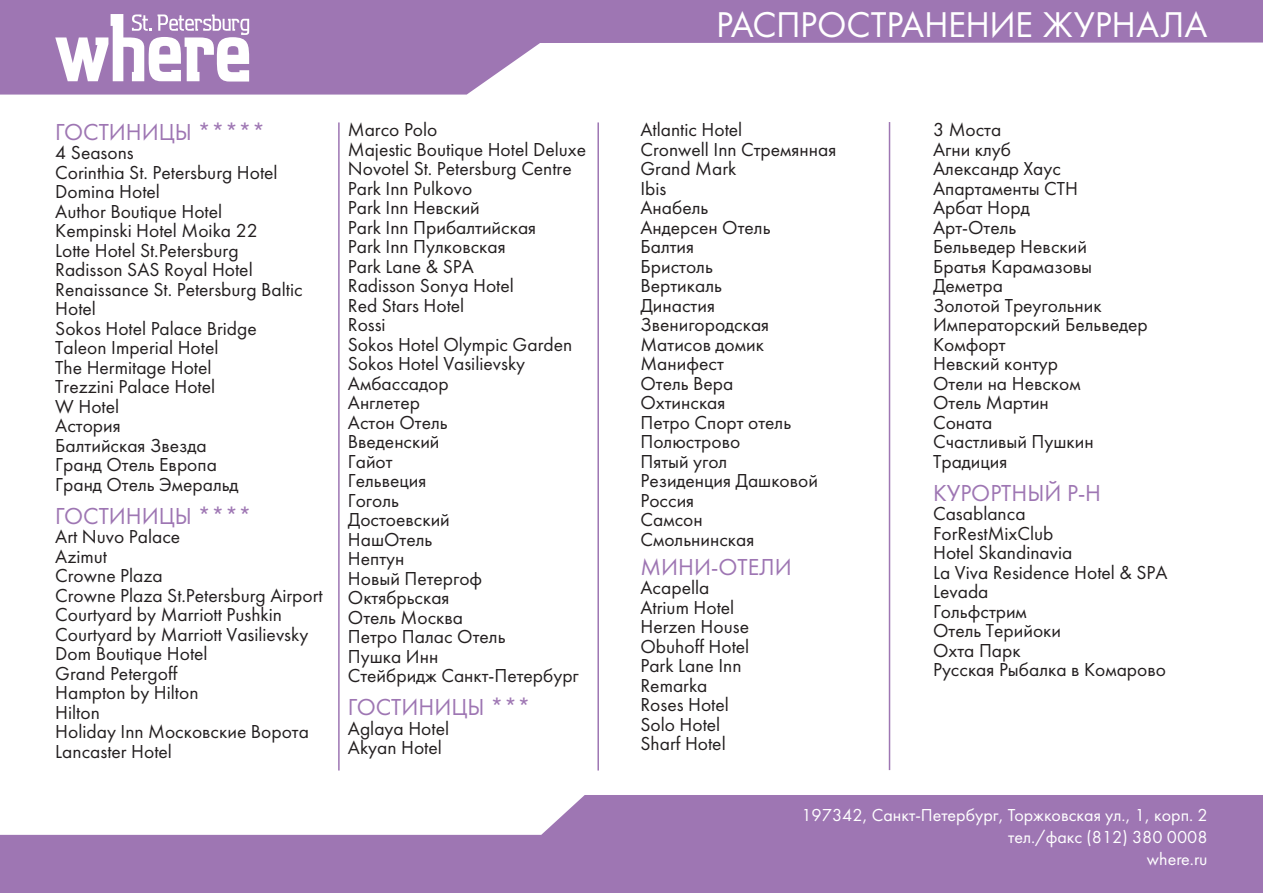
<style>
.page{position:relative;width:1263px;height:893px;background:#fff}
.page>*{position:absolute;margin:0;border:0;box-sizing:border-box;transform-origin:0 0}
.t1{font:37.2px "Futura";letter-spacing:-.005em;color:#fff}
.t2{font:24px "Futura";color:#9e76b3}
.t3{font:19.5px "Futura";color:#231f20}
.t4{font:18px "Futura";color:#fff}
</style>
<div class="page">
<svg style="left:0;top:795px;width:1263px;height:98px;fill:#9e76b3"></svg>
<svg style="left:0;top:0;width:1263px;height:95px;fill:#9e76b3"></svg>
<svg style="left:55px;top:14px;width:194px;height:68px"></svg>
<hr style="left:338px;top:122px;width:2px;height:648px;background:#9e76b3">
<hr style="left:597px;top:122px;width:2px;height:648px;background:#9e76b3">
<hr style="left:889px;top:122px;width:1px;height:648px;background:#9e76b3">
<p class="t2" style="left:55px;top:117px;width:212px">ГОСТИНИЦЫ *****</p>
<p class="t3" style="left:55px;top:141px;width:80px">4 Seasons</p>
<p class="t3" style="left:55px;top:160px;width:224px">Corinthia St. Petersburg Hotel</p>
<p class="t3" style="left:55px;top:180px;width:106px">Domina Hotel</p>
<p class="t3" style="left:55px;top:199px;width:168px">Author Boutique Hotel</p>
<p class="t3" style="left:55px;top:219px;width:204px">Kempinski Hotel Moika 22</p>
<p class="t3" style="left:55px;top:238px;width:185px">Lotte Hotel St.Petersburg</p>
<p class="t3" style="left:55px;top:258px;width:199px">Radisson SAS Royal Hotel</p>
<p class="t3" style="left:55px;top:277px;width:249px">Renaissance St. Petersburg Baltic</p>
<p class="t3" style="left:55px;top:297px;width:42px">Hotel</p>
<p class="t3" style="left:55px;top:316px;width:203px">Sokos Hotel Palace Bridge</p>
<p class="t3" style="left:55px;top:336px;width:165px">Taleon Imperial Hotel</p>
<p class="t3" style="left:55px;top:355px;width:158px">The Hermitage Hotel</p>
<p class="t3" style="left:55px;top:375px;width:161px">Trezzini Palace Hotel</p>
<p class="t3" style="left:55px;top:394px;width:65px">W Hotel</p>
<p class="t3" style="left:55px;top:414px;width:67px">Астория</p>
<p class="t3" style="left:55px;top:433px;width:153px">Балтийская Звезда</p>
<p class="t3" style="left:55px;top:453px;width:163px">Гранд Отель Европа</p>
<p class="t3" style="left:55px;top:472px;width:185px">Гранд Отель Эмеральд</p>
<p class="t2" style="left:55px;top:501px;width:198px">ГОСТИНИЦЫ ****</p>
<p class="t3" style="left:55px;top:525px;width:127px">Art Nuvo Palace</p>
<p class="t3" style="left:55px;top:545px;width:53px">Azimut</p>
<p class="t3" style="left:55px;top:564px;width:109px">Crowne Plaza</p>
<p class="t3" style="left:55px;top:584px;width:269px">Crowne Plaza St.Petersburg Airport</p>
<p class="t3" style="left:55px;top:603px;width:228px">Courtyard by Marriott Pushkin</p>
<p class="t3" style="left:55px;top:623px;width:255px">Courtyard by Marriott Vasilievsky</p>
<p class="t3" style="left:55px;top:642px;width:154px">Dom Boutique Hotel</p>
<p class="t3" style="left:55px;top:662px;width:124px">Grand Petergoff</p>
<p class="t3" style="left:55px;top:681px;width:145px">Hampton by Hilton</p>
<p class="t3" style="left:55px;top:701px;width:46px">Hilton</p>
<p class="t3" style="left:55px;top:720px;width:255px">Holiday Inn Московские Ворота</p>
<p class="t3" style="left:55px;top:740px;width:118px">Lancaster Hotel</p>
<p class="t3" style="left:348px;top:118px;width:91px">Marco Polo</p>
<p class="t3" style="left:348px;top:138px;width:240px">Majestic Boutique Hotel Deluxe</p>
<p class="t3" style="left:348px;top:157px;width:225px">Novotel St. Petersburg Centre</p>
<p class="t3" style="left:348px;top:177px;width:126px">Park Inn Pulkovo</p>
<p class="t3" style="left:348px;top:196px;width:133px">Park Inn Невский</p>
<p class="t3" style="left:348px;top:216px;width:190px">Park Inn Прибалтийская</p>
<p class="t3" style="left:348px;top:235px;width:159px">Park Inn Пулковская</p>
<p class="t3" style="left:348px;top:255px;width:128px">Park Lane &amp; SPA</p>
<p class="t3" style="left:348px;top:274px;width:168px">Radisson Sonya Hotel</p>
<p class="t3" style="left:348px;top:294px;width:118px">Red Stars Hotel</p>
<p class="t3" style="left:348px;top:313px;width:39px">Rossi</p>
<p class="t3" style="left:348px;top:333px;width:226px">Sokos Hotel Olympic Garden</p>
<p class="t3" style="left:348px;top:352px;width:179px">Sokos Hotel Vasilievsky</p>
<p class="t3" style="left:348px;top:372px;width:102px">Амбассадор</p>
<p class="t3" style="left:348px;top:391px;width:74px">Англетер</p>
<p class="t3" style="left:348px;top:411px;width:101px">Астон Отель</p>
<p class="t3" style="left:348px;top:430px;width:93px">Введенский</p>
<p class="t3" style="left:348px;top:450px;width:46px">Гайот</p>
<p class="t3" style="left:348px;top:469px;width:80px">Гельвеция</p>
<p class="t3" style="left:348px;top:489px;width:53px">Гоголь</p>
<p class="t3" style="left:348px;top:508px;width:103px">Достоевский</p>
<p class="t3" style="left:348px;top:528px;width:86px">НашОтель</p>
<p class="t3" style="left:348px;top:547px;width:58px">Нептун</p>
<p class="t3" style="left:348px;top:567px;width:136px">Новый Петергоф</p>
<p class="t3" style="left:348px;top:586px;width:103px">Октябрьская</p>
<p class="t3" style="left:348px;top:606px;width:117px">Отель Москва</p>
<p class="t3" style="left:348px;top:625px;width:159px">Петро Палас Отель</p>
<p class="t3" style="left:348px;top:645px;width:92px">Пушка Инн</p>
<p class="t3" style="left:348px;top:664px;width:232px">Стейбридж Санкт-Петербург</p>
<p class="t2" style="left:348px;top:693px;width:185px">ГОСТИНИЦЫ ***</p>
<p class="t3" style="left:348px;top:717px;width:103px">Aglaya Hotel</p>
<p class="t3" style="left:348px;top:736px;width:96px">Akyan Hotel</p>
<p class="t1" style="left:716px;top:2px;width:493px">РАСПРОСТРАНЕНИЕ ЖУРНАЛА</p>
<p class="t3" style="left:640px;top:118px;width:103px">Atlantic Hotel</p>
<p class="t3" style="left:640px;top:138px;width:197px">Cronwell Inn Стремянная</p>
<p class="t3" style="left:640px;top:157px;width:97px">Grand Mark</p>
<p class="t3" style="left:640px;top:177px;width:27px">Ibis</p>
<p class="t3" style="left:640px;top:196px;width:69px">Анабель</p>
<p class="t3" style="left:640px;top:216px;width:131px">Андерсен Отель</p>
<p class="t3" style="left:640px;top:235px;width:55px">Балтия</p>
<p class="t3" style="left:640px;top:255px;width:74px">Бристоль</p>
<p class="t3" style="left:640px;top:274px;width:83px">Вертикаль</p>
<p class="t3" style="left:640px;top:294px;width:76px">Династия</p>
<p class="t3" style="left:640px;top:313px;width:130px">Звенигородская</p>
<p class="t3" style="left:640px;top:333px;width:125px">Матисов домик</p>
<p class="t3" style="left:640px;top:352px;width:85px">Манифест</p>
<p class="t3" style="left:640px;top:372px;width:94px">Отель Вера</p>
<p class="t3" style="left:640px;top:391px;width:86px">Охтинская</p>
<p class="t3" style="left:640px;top:411px;width:152px">Петро Спорт отель</p>
<p class="t3" style="left:640px;top:430px;width:101px">Полюстрово</p>
<p class="t3" style="left:640px;top:450px;width:88px">Пятый угол</p>
<p class="t3" style="left:640px;top:469px;width:179px">Резиденция Дашковой</p>
<p class="t3" style="left:640px;top:489px;width:55px">Россия</p>
<p class="t3" style="left:640px;top:508px;width:64px">Самсон</p>
<p class="t3" style="left:640px;top:528px;width:115px">Смольнинская</p>
<p class="t2" style="left:640px;top:552px;width:153px">МИНИ-ОТЕЛИ</p>
<p class="t3" style="left:640px;top:576px;width:70px">Acapella</p>
<p class="t3" style="left:640px;top:595px;width:95px">Atrium Hotel</p>
<p class="t3" style="left:640px;top:615px;width:110px">Herzen House</p>
<p class="t3" style="left:640px;top:634px;width:110px">Obuhoff Hotel</p>
<p class="t3" style="left:640px;top:654px;width:103px">Park Lane Inn</p>
<p class="t3" style="left:640px;top:673px;width:69px">Remarka</p>
<p class="t3" style="left:640px;top:693px;width:90px">Roses Hotel</p>
<p class="t3" style="left:640px;top:712px;width:81px">Solo Hotel</p>
<p class="t3" style="left:640px;top:732px;width:87px">Sharf Hotel</p>
<p class="t3" style="left:933px;top:118px;width:70px">3 Моста</p>
<p class="t3" style="left:933px;top:138px;width:79px">Агни клуб</p>
<p class="t3" style="left:933px;top:157px;width:129px">Александр Хаус</p>
<p class="t3" style="left:933px;top:177px;width:146px">Апартаменты СТН</p>
<p class="t3" style="left:933px;top:196px;width:98px">Арбат Норд</p>
<p class="t3" style="left:933px;top:216px;width:85px">Арт-Отель</p>
<p class="t3" style="left:933px;top:235px;width:155px">Бельведер Невский</p>
<p class="t3" style="left:933px;top:255px;width:161px">Братья Карамазовы</p>
<p class="t3" style="left:933px;top:274px;width:71px">Деметра</p>
<p class="t3" style="left:933px;top:294px;width:170px">Золотой Треугольник</p>
<p class="t3" style="left:933px;top:313px;width:216px">Императорский Бельведер</p>
<p class="t3" style="left:933px;top:333px;width:74px">Комфорт</p>
<p class="t3" style="left:933px;top:352px;width:126px">Невский контур</p>
<p class="t3" style="left:933px;top:372px;width:149px">Отели на Невском</p>
<p class="t3" style="left:933px;top:391px;width:117px">Отель Мартин</p>
<p class="t3" style="left:933px;top:411px;width:61px">Соната</p>
<p class="t3" style="left:933px;top:430px;width:162px">Счастливый Пушкин</p>
<p class="t3" style="left:933px;top:450px;width:76px">Традиция</p>
<p class="t2" style="left:933px;top:479px;width:170px">КУРОРТНЫЙ Р-Н</p>
<p class="t3" style="left:933px;top:502px;width:94px">Casablanca</p>
<p class="t3" style="left:933px;top:522px;width:122px">ForRestMixClub</p>
<p class="t3" style="left:933px;top:541px;width:141px">Hotel Skandinavia</p>
<p class="t3" style="left:933px;top:561px;width:236px">La Viva Residence Hotel &amp; SPA</p>
<p class="t3" style="left:933px;top:580px;width:57px">Levada</p>
<p class="t3" style="left:933px;top:600px;width:95px">Гольфстрим</p>
<p class="t3" style="left:933px;top:619px;width:129px">Отель Терийоки</p>
<p class="t3" style="left:933px;top:639px;width:89px">Охта Парк</p>
<p class="t3" style="left:933px;top:658px;width:234px">Русская Рыбалка в Комарово</p>
<p class="t4" style="left:801px;top:805px;width:408px">197342, Санкт-Петербург, Торжковская ул., 1, корп. 2</p>
<p class="t4" style="left:1008px;top:826px;width:201px">тел./факс (812) 380 0008</p>
<p class="t4" style="left:1147px;top:848px;width:62px">where.ru</p>
</div>
